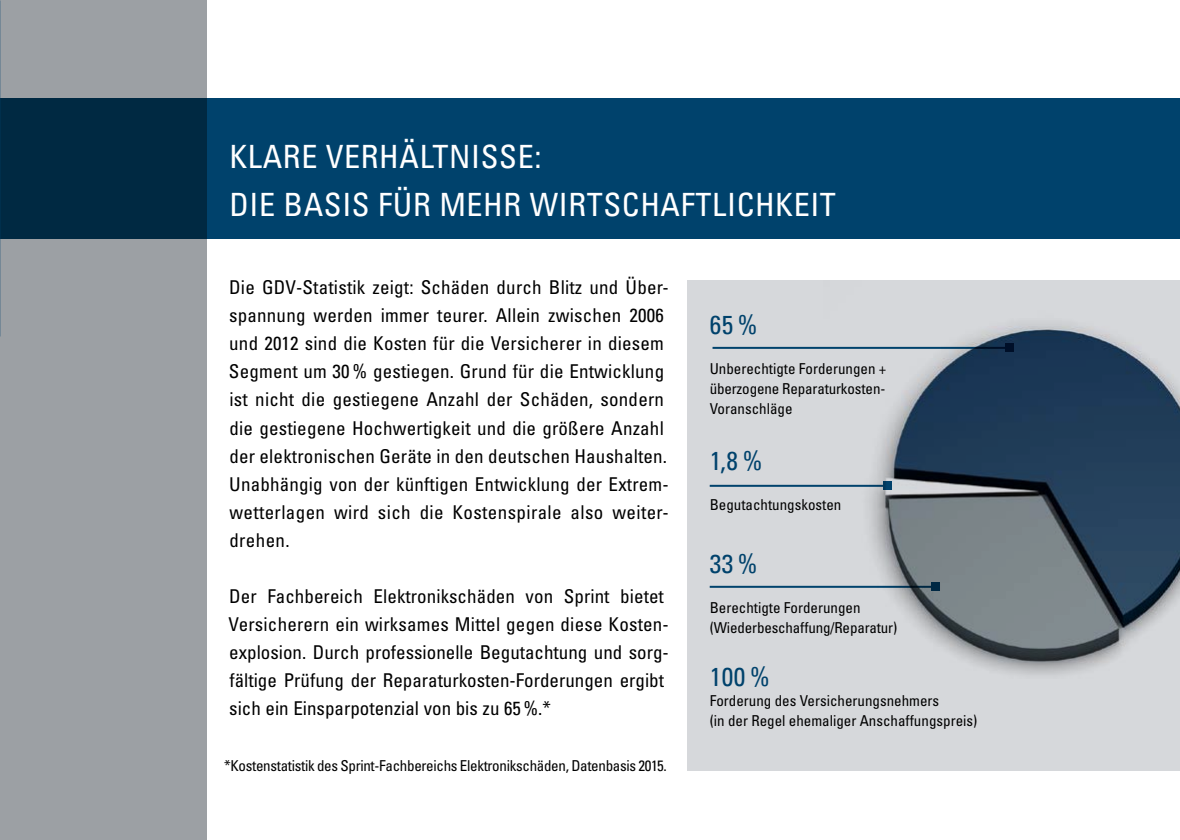
<style>
.page{position:relative;width:1180px;height:840px;background:#fff}
.page>*{position:absolute;margin:0;border:0;box-sizing:border-box;transform-origin:0 0}
.t1{font:condensed 32px/48px "Univers";letter-spacing:.02em;color:#fff}
.t2{font:condensed 26px "Univers";letter-spacing:.02em;color:#00426c}
.t3{font:condensed 19px/28px "Univers";letter-spacing:.01em;color:#000}
.t4{font:condensed 15px/20px "Univers";color:#000}
.t5{font:condensed 15px "Univers";letter-spacing:-.02em;color:#000}
</style>
<div class="page">
<div style="left:0;top:0;width:206px;height:839px;background:#9ca0a4"></div>
<div style="left:687px;top:280px;width:492px;height:490px;background:#d6d8db"></div>
<div style="left:206px;top:98px;width:973px;height:140px;background:#00426c"></div>
<div style="left:0;top:98px;width:206px;height:140px;background:#002942"></div>
<hr style="left:709px;top:484px;width:178px;height:2px;background:#00426c">
<hr style="left:712px;top:346px;width:297px;height:2px;background:#00426c">
<hr style="left:709px;top:585px;width:226px;height:2px;background:#00426c">
<img style="left:823px;top:325px;width:356px;height:350px">
<h1 class="t1" style="left:229px;top:132px;width:608px">KLARE VERHÄLTNISSE:<br>DIE BASIS FÜR MEHR WIRTSCHAFTLICHKEIT</h1>
<p class="t3" style="left:229px;top:273px;width:441px">Die GDV-Statistik zeigt: Schäden durch Blitz und Über&shy;spannung werden immer teurer. Allein zwischen 2006 und 2012 sind die Kosten für die Versicherer in diesem Segment um 30% gestiegen. Grund für die Entwicklung ist nicht die gestiegene Anzahl der Schäden, sondern die gestiegene Hochwertigkeit und die größere Anzahl der elektronischen Geräte in den deutschen Haushalten.<br>Unabhängig von der künftigen Entwicklung der Extrem&shy;wetterlagen wird sich die Kostenspirale also weiter&shy;drehen.</p>
<p class="t3" style="left:229px;top:581px;width:441px">Der Fachbereich Elektronikschäden von Sprint bietet Versicherern ein wirksames Mittel gegen diese Kosten&shy;explosion. Durch professionelle Begutachtung und sorg&shy;fältige Prüfung der Reparaturkosten-Forderungen ergibt sich ein Einsparpotenzial von bis zu 65%.*</p>
<p class="t5" style="left:224px;top:755px;width:444px">*Kostenstatistik des Sprint-Fachbereichs Elektronikschäden, Datenbasis 2015.</p>
<h2 class="t2" style="left:709px;top:308px;width:50px">65%</h2>
<p class="t4" style="left:709px;top:358px;width:178px;text-align:justify">Unberechtigte Forderungen + überzogene Reparaturkosten-Voranschläge</p>
<h2 class="t2" style="left:709px;top:444px;width:54px">1,8 %</h2>
<p class="t4" style="left:709px;top:494px;width:133px">Begutachtungskosten</p>
<h2 class="t2" style="left:709px;top:547px;width:50px">33%</h2>
<p class="t4" style="left:709px;top:597px;width:189px">Berechtigte Forderungen (Wiederbeschaffung/Reparatur)</p>
<h2 class="t2" style="left:709px;top:660px;width:62px">100 %</h2>
<p class="t4" style="left:709px;top:690px;width:269px">Forderung des Versicherungsnehmers<br>(in der Regel ehemaliger Anschaffungspreis)</p>
</div>
